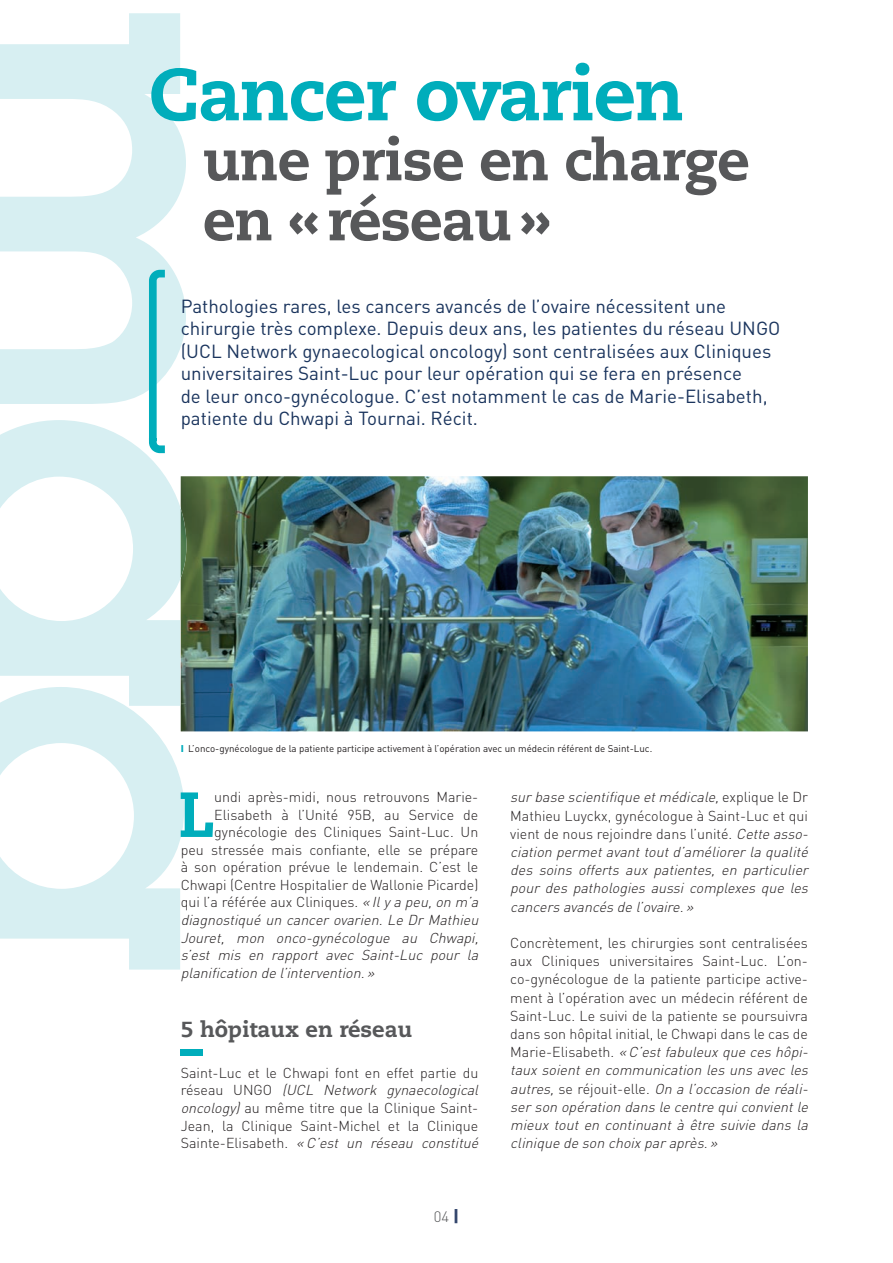
<style>
.page{position:relative;width:893px;height:1263px;background:#fff}
.page>*{position:absolute;margin:0;border:0;box-sizing:border-box;transform-origin:0 0}
.t1{font:800 73.5px "Caecilia LT Std";letter-spacing:-.02em;color:#00adbb}
.t2{font:800 63.6px "Caecilia LT Std";color:#00adbb}
.t3{font:800 57px/60px "Caecilia LT Std";letter-spacing:-.02em;color:#57585a}
.t4{font:800 21.75px "Caecilia LT Std";color:#57585a}
.t5{font:18.75px/22.5px "DIN";color:#1a345d}
.t6{font:300 15px "DIN";color:#57585a}
.t7{font:300 14.25px/18.1px "DIN";color:#231f20}
.t8{font:italic 300 14.25px/18.1px "DIN";color:#231f20}
.t9{font:9.75px "DIN";color:#231f20}
.s1{font-weight:900;color:#00adbb}
.s2{font-style:italic}
.s3{font-weight:900;font-size:16.5px;color:#34466d}
.s4{font-style:normal}
</style>
<div class="page">
<img style="left:186px;top:476px;width:622px;height:255px">
<svg style="left:0;top:13px;width:186px;height:956px;fill:#d7eff2"></svg>
<img style="left:181px;top:508px;width:5px;height:70px">
<svg style="left:149px;top:270px;width:16px;height:183px"></svg>
<div style="left:181px;top:1050px;width:22px;height:6px;background:#00adbb"></div>
<h1 class="t1" style="left:149px;top:49px;width:537px">Cancer ovarien</h1>
<h3 class="t3" style="left:203px;top:131px;width:548px">une prise en charge en « réseau »</h3>
<p class="t5" style="left:181px;top:294px;width:601px">Pathologies rares, les cancers avancés de l’ovaire nécessitent une chirurgie très complexe. Depuis deux ans, les patientes du réseau UNGO (UCL Network gynaecological oncology) sont centralisées aux Cliniques universitaires Saint-Luc pour leur opération qui se fera en présence<br>de leur onco-gynécologue. C’est notamment le cas de Marie-Elisabeth, patiente du Chwapi à Tournai. Récit.</p>
<p class="t9" style="left:181px;top:743px;width:473px"><span class="s1">I</span> L’onco-gynécologue de la patiente participe activement à l’opération avec un médecin référent de Saint-Luc.</p>
<h2 class="t2" style="left:178px;top:775px;width:38px">L</h2>
<p class="t7" style="left:214px;top:788px;width:266px">undi après-midi, nous retrouvons Marie-</p>
<p class="t7" style="left:214px;top:805px;width:266px">Elisabeth à l’Unité 95B, au Service de</p>
<p class="t7" style="left:214px;top:823px;width:266px">gynécologie des Cliniques Saint-Luc. Un</p>
<p class="t7" style="left:181px;top:840px;width:299px">peu stressée mais confiante, elle se prépare</p>
<p class="t7" style="left:181px;top:858px;width:299px">à son opération prévue le lendemain. C’est le</p>
<p class="t7" style="left:181px;top:875px;width:299px">Chwapi (Centre Hospitalier de Wallonie Picarde)</p>
<p class="t7" style="left:181px;top:893px;width:303px">qui l’a référée aux Cliniques. <span class="s2">« Ilya peu,on m’a</span></p>
<p class="t8" style="left:181px;top:911px;width:303px">diagnostiqué un cancer ovarien. Le Dr Mathieu</p>
<p class="t8" style="left:181px;top:928px;width:303px">Jouret, mon onco-gynécologue au Chwapi,</p>
<p class="t8" style="left:181px;top:946px;width:303px">s’est mis en rapport avec Saint-Luc pour la</p>
<p class="t8" style="left:181px;top:964px;width:199px">planification de l’intervention.»</p>
<h3 class="t4" style="left:181px;top:1016px;width:233px">5 hôpitaux en réseau</h3>
<p class="t7" style="left:181px;top:1063px;width:303px;line-height:17.7px">Saint-Luc et le Chwapi font en effet partie du ré s e a u U N G O <span class="s2">(UCL Network gynaecological oncology)</span> au même titre que la Clinique Saint-Jean, la Clinique Saint-Michel et la Clinique Sa i n te - E li sa b et h . <span class="s2">« C’est un réseau constitué</span></p>
<p class="t6" style="left:434px;top:1207px;width:27px">04 <span class="s3">|</span></p>
<p class="t8" style="left:510px;top:788px;width:303px">surbase scientifique etmédicale,<span class="s4">e x p l i q u e l e D r Mathieu Luyckx, gynécologue à Saint-Luc et qui vient de nous rejoindre dans l’unité.</span> Cette asso&shy;ciation permetavanttoutd’améliorerla qualité des soins offerts aux patientes, en particulier pour des pathologies aussi complexes que les cancers avancés de l’ovaire.»</p>
<p class="t7" style="left:510px;top:934px;width:303px">Concrètement, les chirurgies sont centralisées aux Cliniques universitaires Saint-Luc. L’on&shy;co-gynécologue de la patiente participe active&shy;ment à l’opération avec un médecin référent de Saint-Luc. Le suivi de la patiente se poursuivra dans son hôpital initial, le Chwapi dans le cas de M a ri e - E l i sa b et h . <span class="s2">« C’estfabuleuxque ces hôpi&shy;taux soient en communication les uns avec les autres,</span> s e réj o u i t - e l l e . <span class="s2">On a l’occasion de réali&shy;serson opération dans le centre quiconvientle mieux tout en continuant à être suivie dans la clinique de son choixparaprès.»</span></p>
</div>
